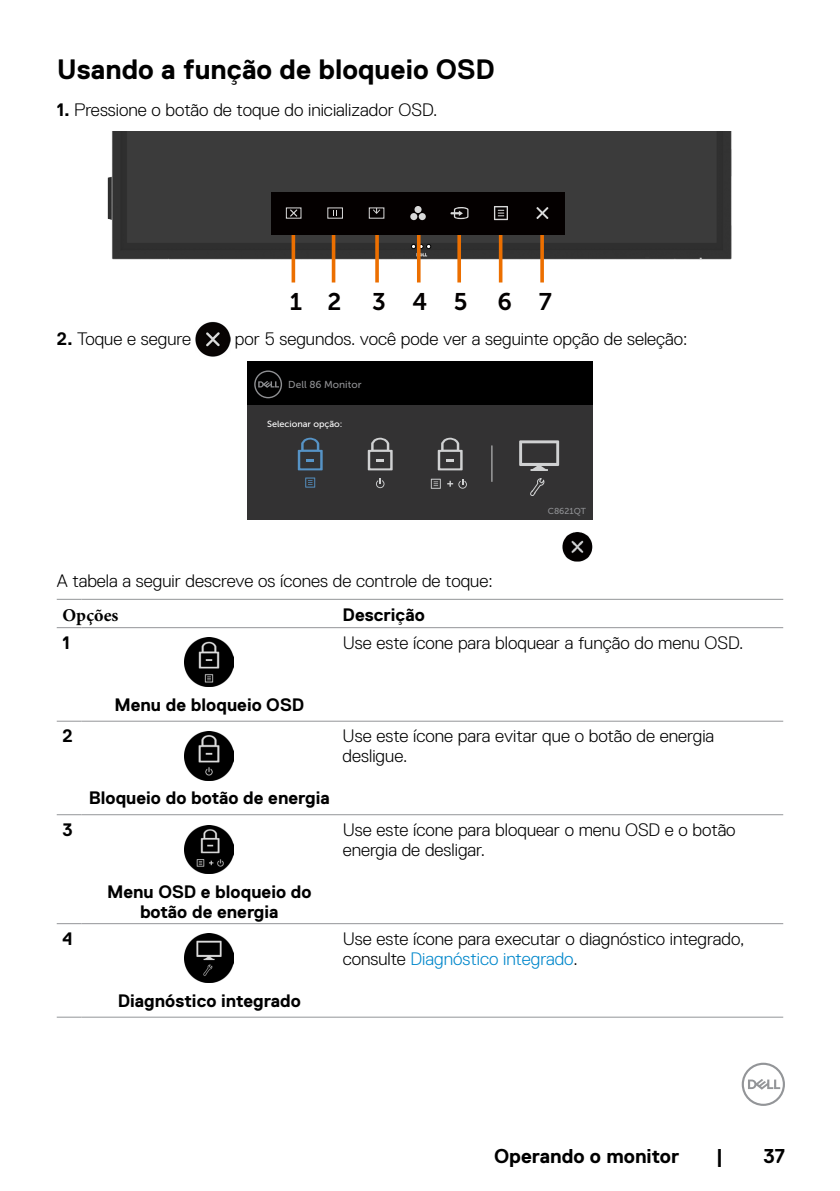
<style>
.page{position:relative;width:840px;height:1191px;background:#fff}
.page>*{position:absolute;margin:0;border:0;box-sizing:border-box;transform-origin:0 0}
.t1{font:700 28px "Dell Replica";color:#000}
.t2{font:24px "Museo Sans For Dell 700";color:#030000}
.t3{font:700 20px "Dell Replica";color:#000}
.t4{font:300 18px/20px "Dell Replica";color:#000}
.t5{font:700 18px/20px "Dell Replica";color:#000;text-align:center}
.t6{font:700 18px "Minion Pro";letter-spacing:.005em;color:#000}
.t7{font:10px "Museo Sans For Dell 500";color:#8f9093}
.t8{font:8.8px "Museo Sans For Dell 500";color:#fff}
.t9{font:8.6px "Museo Sans For Dell 500";color:#8f9093}
.s1{font-weight:700}
.s2{color:#0087cb}
</style>
<div class="page">
<svg style="left:741px;top:1062px;width:43px;height:44px"></svg>
<img style="left:107px;top:132px;width:625px;height:132px">
<svg style="left:411px;top:244px;width:19px;height:5px"></svg>
<svg style="left:291px;top:235px;width:4px;height:47px"></svg>
<svg style="left:331px;top:235px;width:4px;height:47px"></svg>
<hr style="left:375px;top:235px;width:3px;height:47px;background:#ec6f00">
<hr style="left:417px;top:235px;width:3px;height:47px;background:#ec6f00">
<hr style="left:457px;top:235px;width:3px;height:47px;background:#ec6f00">
<svg style="left:498px;top:235px;width:4px;height:47px"></svg>
<hr style="left:540px;top:235px;width:3px;height:47px;background:#ec6f00">
<div style="left:272px;top:192px;width:292px;height:42px;background:#040000"></div>
<svg style="left:494px;top:206px;width:13px;height:14px"></svg>
<svg style="left:450px;top:207px;width:18px;height:12px"></svg>
<div style="left:414px;top:206px;width:7px;height:7px;background:#d9d9d9;border-radius:50%"></div>
<div style="left:410px;top:213px;width:7px;height:7px;background:#d9d9d9;border-radius:50%"></div>
<div style="left:418px;top:213px;width:7px;height:7px;background:#d9d9d9;border-radius:50%"></div>
<svg style="left:536px;top:207px;width:12px;height:12px"></svg>
<svg style="left:372px;top:208px;width:8px;height:6px"></svg>
<svg style="left:333px;top:210px;width:4px;height:6px"></svg>
<svg style="left:290px;top:209px;width:7px;height:8px"></svg>
<img style="left:196px;top:322px;width:34px;height:34px">
<div style="left:247px;top:361px;width:345px;height:158px;background:#000"></div>
<div style="left:247px;top:405px;width:345px;height:114px;background:#333233"></div>
<svg style="left:254px;top:370px;width:28px;height:28px"></svg>
<svg style="left:305px;top:477px;width:10px;height:10px"></svg>
<svg style="left:297px;top:437px;width:25px;height:33px"></svg>
<svg style="left:367px;top:437px;width:25px;height:33px"></svg>
<svg style="left:437px;top:437px;width:25px;height:33px"></svg>
<svg style="left:376px;top:478px;width:8px;height:10px"></svg>
<svg style="left:430px;top:479px;width:10px;height:10px"></svg>
<svg style="left:447px;top:479px;width:19px;height:10px"></svg>
<hr style="left:491px;top:445px;width:1px;height:37px;background:#d0d1d2">
<svg style="left:519px;top:440px;width:40px;height:56px"></svg>
<img style="left:562px;top:532px;width:30px;height:29px">
<svg style="left:57px;top:599px;width:24px;height:1px"></svg>
<hr style="left:81px;top:599px;width:256px;height:1px;background:#939598">
<hr style="left:337px;top:599px;width:445px;height:1px;background:#939598">
<svg style="left:57px;top:627px;width:24px;height:1px"></svg>
<hr style="left:81px;top:627px;width:256px;height:1px;background:#939598">
<hr style="left:337px;top:627px;width:445px;height:1px;background:#939598">
<svg style="left:57px;top:721px;width:24px;height:1px"></svg>
<hr style="left:81px;top:721px;width:256px;height:1px;background:#939598">
<hr style="left:337px;top:721px;width:445px;height:1px;background:#939598">
<svg style="left:57px;top:814px;width:24px;height:1px"></svg>
<hr style="left:81px;top:814px;width:256px;height:1px;background:#939598">
<hr style="left:337px;top:814px;width:445px;height:1px;background:#939598">
<svg style="left:57px;top:923px;width:24px;height:1px"></svg>
<hr style="left:81px;top:923px;width:256px;height:1px;background:#939598">
<hr style="left:337px;top:923px;width:445px;height:1px;background:#939598">
<svg style="left:57px;top:1016px;width:24px;height:1px"></svg>
<hr style="left:81px;top:1016px;width:256px;height:1px;background:#939598">
<hr style="left:337px;top:1016px;width:445px;height:1px;background:#939598">
<img style="left:185px;top:638px;width:49px;height:49px">
<img style="left:185px;top:731px;width:49px;height:49px">
<img style="left:185px;top:825px;width:49px;height:49px">
<img style="left:185px;top:934px;width:49px;height:49px">
<h1 class="t1" style="left:57px;top:53px;width:439px">Usando a função de bloqueio OSD</h1>
<p class="t4" style="left:57px;top:99px;width:382px"><span class="s1">1.</span> Pressione o botão de toque do inicializador OSD.</p>
<h2 class="t2" style="left:289px;top:288px;width:53px">1 2</h2>
<h2 class="t2" style="left:372px;top:288px;width:181px">345 67</h2>
<p class="t4" style="left:57px;top:329px;width:136px"><span class="s1">2.</span> Toque e segure</p>
<p class="t4" style="left:235px;top:329px;width:453px">por 5 segundos. você pode ver a seguinte opção de seleção:</p>
<p class="t7" style="left:288px;top:379px;width:75px">Dell 86 Monitor</p>
<p class="t8" style="left:267px;top:419px;width:77px">Selecionar opção:</p>
<p class="t9" style="left:547px;top:507px;width:40px">C8621QT</p>
<p class="t4" style="left:57px;top:571px;width:437px">A tabela a seguir descreve os ícones de controle de toque:</p>
<p class="t6" style="left:62px;top:602px;width:57px">Opções</p>
<p class="t5" style="left:342px;top:605px;width:84px">Descrição</p>
<p class="t5" style="left:62px;top:632px;width:9px">1</p>
<p class="t4" style="left:342px;top:632px;width:402px">Use este ícone para bloquear a função do menu OSD.</p>
<p class="t5" style="left:114px;top:695px;width:191px">Menu de bloqueio OSD</p>
<p class="t5" style="left:62px;top:726px;width:12px">2</p>
<p class="t4" style="left:342px;top:726px;width:373px">Use este ícone para evitar que o botão de energia desligue.</p>
<p class="t5" style="left:89px;top:788px;width:242px">Bloqueio do botão de energia</p>
<p class="t5" style="left:62px;top:819px;width:12px">3</p>
<p class="t4" style="left:342px;top:819px;width:394px">Use este ícone para bloquear o menu OSD e o botão energia de desligar.</p>
<p class="t5" style="left:107px;top:881px;width:206px">Menu OSD e bloqueio do botão de energia</p>
<p class="t5" style="left:62px;top:928px;width:12px">4</p>
<p class="t4" style="left:342px;top:928px;width:403px">Use este ícone para executar o diagnóstico integrado, consulte <span class="s2">Diagnóstico integrado</span>.</p>
<p class="t5" style="left:118px;top:990px;width:184px">Diagnóstico integrado</p>
<p class="t3" style="left:494px;top:1144px;width:186px">Operando o monitor</p>
<p class="t3" style="left:715px;top:1144px;width:9px">|</p>
<p class="t3" style="left:763px;top:1144px;width:23px">37</p>
</div>
